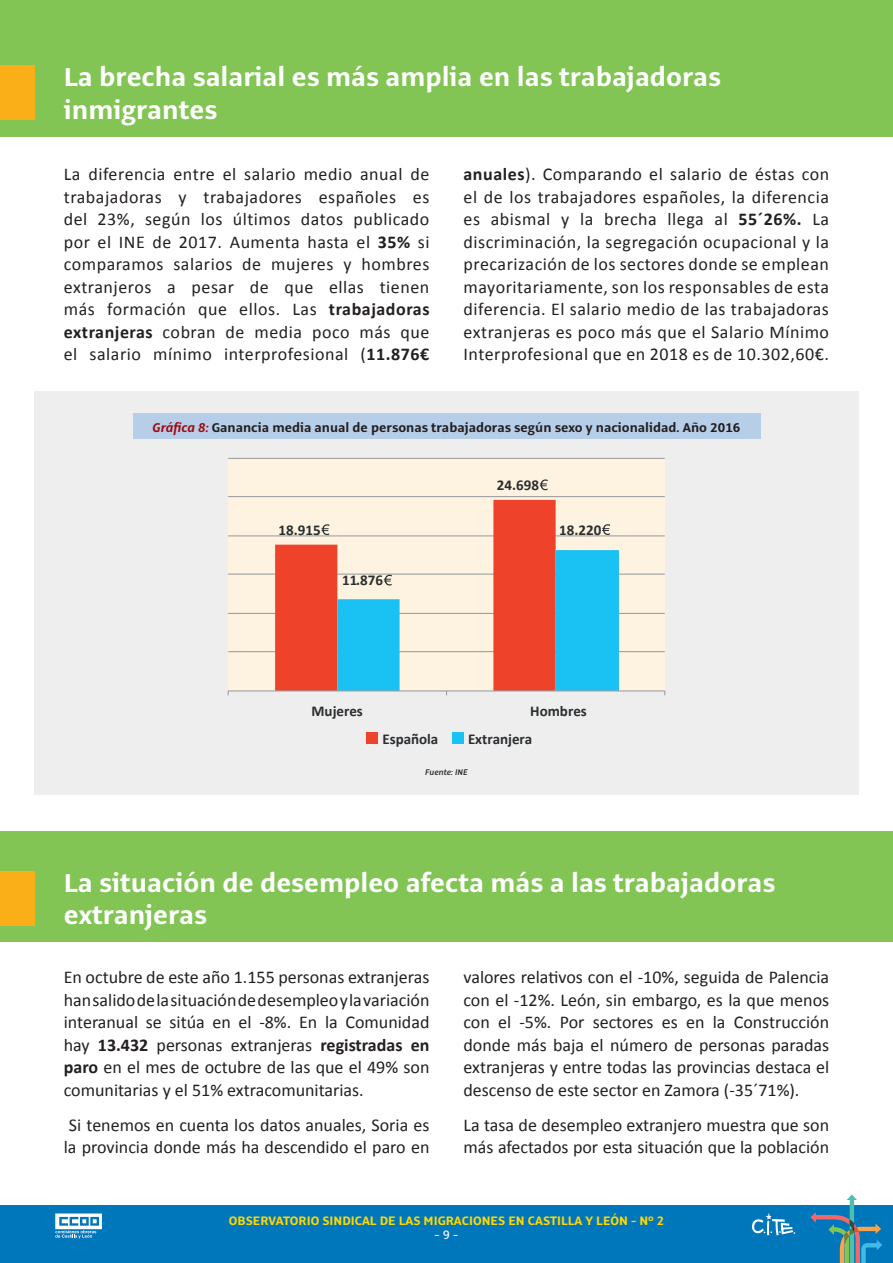
<style>
.page{position:relative;width:893px;height:1263px;background:#fff}
.page>*{position:absolute;margin:0;border:0;box-sizing:border-box;transform-origin:0 0}
.t1{font:700 28.5px/32.7px "Alto Pro";color:#fff}
.t2{font:18px/22.5px "Calibri";color:#231f20;text-align:justify}
.t3{font:700 15px "Calibri";color:#2a2e30}
.t4{font:700 14.1px "Alto Pro";color:#231f20}
.t5{font:700 13.5px "Alto Pro";color:#ffd801}
.t6{font:500 13.5px "Alto Pro";color:#fff}
.t7{font:italic 600 9px "Alto Pro";color:#231f20}
.s1{font-weight:700}
.s2{font-style:italic;color:#9f080e}
</style>
<div class="page">
<div style="left:0;top:1205px;width:893px;height:58px;background:#0076bb"></div>
<svg style="left:810px;top:1194px;width:72px;height:69px"></svg>
<svg style="left:55px;top:1213px;width:47px;height:25px"></svg>
<svg style="left:752px;top:1212px;width:43px;height:23px"></svg>
<div style="left:0;top:831px;width:893px;height:111px;background:#83c555"></div>
<div style="left:0;top:871px;width:34px;height:54px;background:#faaf18"></div>
<div style="left:0;top:0;width:893px;height:136px;background:#83c555"></div>
<div style="left:0;top:65px;width:34px;height:55px;background:#faaf18"></div>
<div style="left:34px;top:391px;width:824px;height:404px;background:#eeeeef"></div>
<div style="left:133px;top:414px;width:627px;height:25px;background:#b7cee9"></div>
<div style="left:228px;top:458px;width:437px;height:233px;background:#fef3e0"></div>
<hr style="left:228px;top:458px;width:437px;height:1px;background:#9b9f9f">
<hr style="left:228px;top:496px;width:437px;height:1px;background:#9b9f9f">
<hr style="left:228px;top:535px;width:437px;height:1px;background:#9b9f9f">
<hr style="left:228px;top:574px;width:437px;height:1px;background:#9b9f9f">
<hr style="left:228px;top:613px;width:437px;height:1px;background:#9b9f9f">
<hr style="left:228px;top:651px;width:437px;height:1px;background:#9b9f9f">
<svg style="left:275px;top:500px;width:281px;height:190px;fill:#ef422b"></svg>
<hr style="left:228px;top:690px;width:437px;height:1px;background:#9b9f9f">
<svg style="left:321px;top:524px;width:8px;height:11px"></svg>
<svg style="left:540px;top:479px;width:8px;height:11px"></svg>
<svg style="left:337px;top:550px;width:282px;height:145px"></svg>
<svg style="left:602px;top:524px;width:8px;height:11px"></svg>
<div style="left:366px;top:732px;width:12px;height:12px;background:#ef422b"></div>
<div style="left:452px;top:732px;width:12px;height:12px;background:#1ac1f3"></div>
<h1 class="t1" style="left:64px;top:60px;width:659px">La brecha salarial es más amplia en las trabajadoras inmigrantes</h1>
<p class="t2" style="left:64px;top:162px;width:367px">La diferencia entre el salario medio anual de trabajadoras y trabajadores españoles es del 23%, según los últimos datos publicado por el INE de 2017. Aumenta hasta el <span class="s1">35%</span> si comparamos salarios de mujeres y hombres extranjeros a pesar de que ellas tienen más formación que ellos. Las <span class="s1">trabajadoras extranjeras</span> cobran de media poco más que el salario mínimo interprofesional (<span class="s1">11.876€</span></p>
<p class="t2" style="left:463px;top:162px;width:367px"><span class="s1">anuales</span>). Comparando el salario de éstas con el de los trabajadores españoles, la diferencia es abismal y la brecha llega al <span class="s1">55´26%.</span> La discriminación, la segregación ocupacional y la precarización de los sectores donde se emplean mayoritariamente, son los responsables de esta diferencia. El salario medio de las trabajadoras extranjeras es poco más que el Salario Mínimo Interprofesional que en 2018 es de 10.302,60€.</p>
<p class="t4" style="left:153px;top:418px;width:589px"><span class="s2">Gráfica 8:</span> Ganancia media anual de personas trabajadoras según sexo y nacionalidad. Año 2016</p>
<p class="t3" style="left:279px;top:521px;width:44px">18.915</p>
<p class="t3" style="left:342px;top:571px;width:42px">11.876</p>
<p class="t3" style="left:497px;top:476px;width:44px">24.698</p>
<p class="t3" style="left:559px;top:520px;width:44px">18.220</p>
<p class="t3" style="left:311px;top:702px;width:53px">Mujeres</p>
<p class="t3" style="left:530px;top:702px;width:58px">Hombres</p>
<p class="t3" style="left:382px;top:729px;width:57px">Española</p>
<p class="t3" style="left:468px;top:729px;width:66px">Extranjera</p>
<p class="t7" style="left:425px;top:766px;width:44px">Fuente: INE</p>
<h1 class="t1" style="left:64px;top:866px;width:713px">La situación de desempleo afecta más a las trabajadoras extranjeras</h1>
<p class="t2" style="left:64px;top:965px;width:367px">En octubre de este año 1.155 personas extranjeras han salido de la situación de desempleo y la variación interanual se sitúa en el -8%. En la Comunidad hay <span class="s1">13.432</span> personas extranjeras <span class="s1">registradas en paro</span> en el mes de octubre de las que el 49% son comunitarias y el 51% extracomunitarias.</p>
<p class="t2" style="left:64px;top:1113px;width:367px">Si tenemos en cuenta los datos anuales, Soria es la provincia donde más ha descendido el paro en</p>
<p class="t2" style="left:463px;top:965px;width:367px">valores relativos con el -10%, seguida de Palencia con el -12%. León, sin embargo, es la que menos con el -5%. Por sectores es en la Construcción donde más baja el número de personas paradas extranjeras y entre todas las provincias destaca el descenso de este sector en Zamora (-35´71%).</p>
<p class="t2" style="left:463px;top:1113px;width:367px">La tasa de desempleo extranjero muestra que son más afectados por esta situación que la población</p>
<p class="t5" style="left:229px;top:1212px;width:437px">OBSERVATORIO SINDICAL DE LAS MIGRACIONES EN CASTILLA Y LEÓN - Nº 2</p>
<p class="t6" style="left:435px;top:1227px;width:25px">- 9 -</p>
</div>
